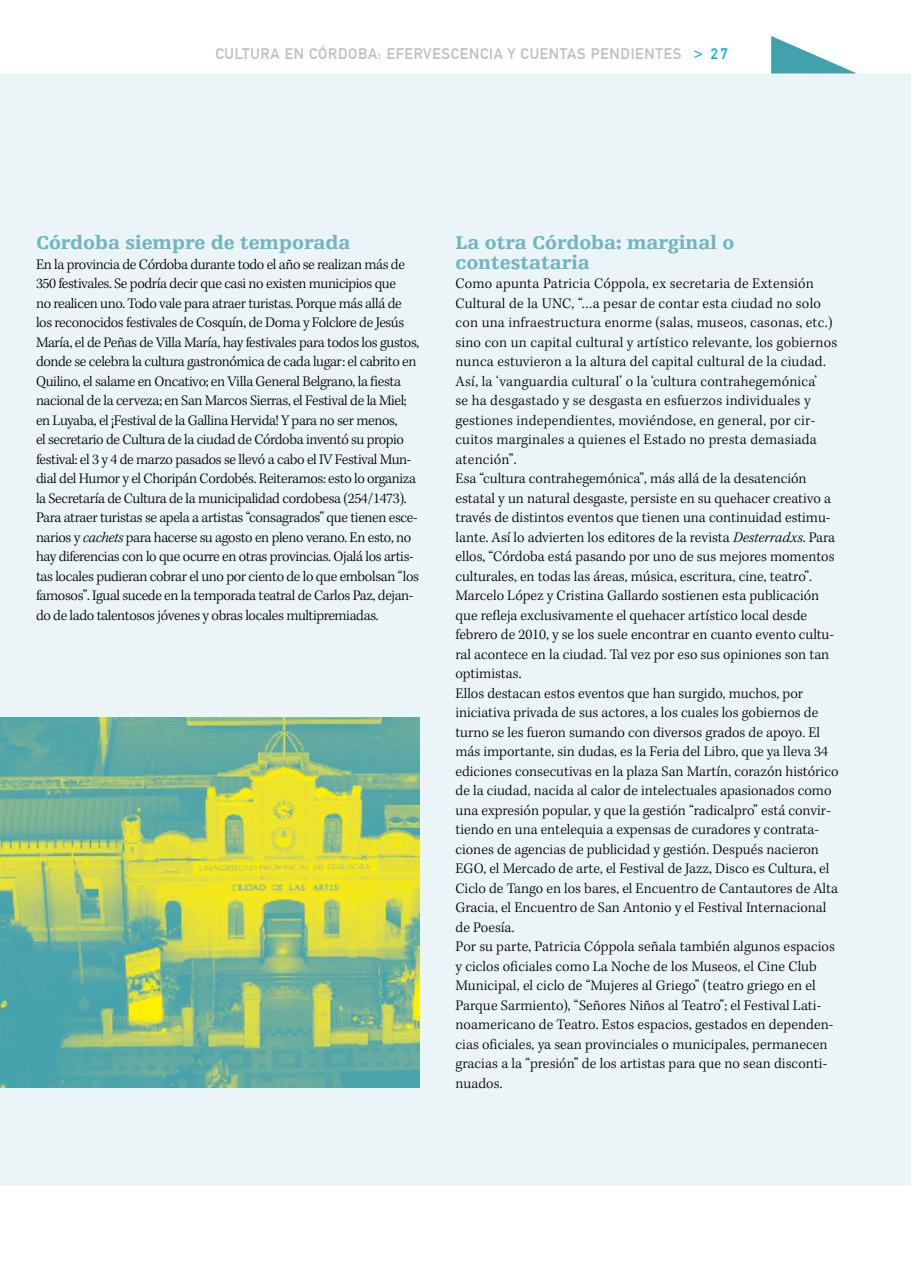
<style>
.page{position:relative;width:911px;height:1263px;background:#fff}
.page>*{position:absolute;margin:0;border:0;box-sizing:border-box;transform-origin:0 0}
.t1{font:900 19.5px/19.5px "Egyptienne F";color:#71b5be}
.t2{font:300 15px/19.5px "Kepler Std";color:#000}
.t3{font:300 15px/19.5px "Kepler Std";letter-spacing:-.025em;color:#000}
.t4{font:15px "DIN1451 Mittelschrift";letter-spacing:.05em;color:#bcbec0}
.s1{color:#00b3f0}
.s2{font-style:italic}
</style>
<div class="page">
<div style="left:0;top:73px;width:911px;height:1112px;background:#ebf4f7"></div>
<svg style="left:771px;top:36px;width:86px;height:38px"></svg>
<hr style="left:0;top:74px;width:1px;height:1111px;background:#ebf4f7">
<img style="left:0;top:717px;width:419px;height:371px">
<p class="t4" style="left:215px;top:45px;width:514px">CULTURA EN CÓRDOBA: EFERVESCENCIA Y CUENTAS PENDIENTES <span class="s1">&gt; 27</span></p>
<h1 class="t1" style="left:36px;top:233px;width:316px">Córdoba siempre de temporada</h1>
<p class="t3" style="left:36px;top:255px;width:385px">En la provincia de Córdoba durante todo el año se realizan más de 350 festivales. Se podría decir que casi no existen municipios que<br>no realicen uno. Todo vale para atraer turistas. Porque más allá de los reconocidos festivales de Cosquín, de Doma y Folclore de Jesús María, el de Peñas de Villa María, hay festivales para todos los gustos, donde se celebra la cultura gastronómica de cada lugar: el cabrito en Quilino, el salame en Oncativo; en Villa General Belgrano, la fiesta nacional de la cerveza; en San Marcos Sierras, el Festival de la Miel; en Luyaba, el ¡Festival de la Gallina Hervida! Y para no ser menos,<br>el secretario de Cultura de la ciudad de Córdoba inventó su propio festival: el 3 y 4 de marzo pasados se llevó a cabo el IV Festival Mun&shy;dial del Humor y el Choripán Cordobés. Reiteramos: esto lo organiza la Secretaría de Cultura de la municipalidad cordobesa (254/1473).<br>Para atraer turistas se apela a artistas “consagrados” que tienen esce&shy;narios y <span class="s2">cachets</span> para hacerse su agosto en pleno verano. En esto, no hay diferencias con lo que ocurre en otras provincias. Ojalá los artis&shy;tas locales pudieran cobrar el uno por ciento de lo que embolsan “los famosos”. Igual sucede en la temporada teatral de Carlos Paz, dejan&shy;do de lado talentosos jóvenes y obras locales multipremiadas.</p>
<h1 class="t1" style="left:455px;top:233px;width:280px">La otra Córdoba: marginal o contestataria</h1>
<p class="t2" style="left:455px;top:274px;width:385px">Como apunta Patricia Cóppola, ex secretaria de Extensión Cultural de la UNC, “…a pesar de contar esta ciudad no solo con una infraestructura enorme (salas, museos, casonas, etc.) sino con un capital cultural y artístico relevante, los gobiernos nunca estuvieron a la altura del capital cultural de la ciudad.<br>Así, la ‘vanguardia cultural’ o la ‘cultura contrahegemónica’<br>se ha desgastado y se desgasta en esfuerzos individuales y gestiones independientes, moviéndose, en general, por cir&shy;cuitos marginales a quienes el Estado no presta demasiada atención”.<br>Esa “cultura contrahegemónica”, más allá de la desatención estatal y un natural desgaste, persiste en su quehacer creativo a través de distintos eventos que tienen una continuidad estimu&shy;lante. Así lo advierten los editores de la revista <span class="s2">Desterradxs</span>. Para ellos, “Córdoba está pasando por uno de sus mejores momentos culturales, en todas las áreas, música, escritura, cine, teatro”.<br>Marcelo López y Cristina Gallardo sostienen esta publicación que refleja exclusivamente el quehacer artístico local desde febrero de 2010, y se los suele encontrar en cuanto evento cultu&shy;ral acontece en la ciudad. Tal vez por eso sus opiniones son tan optimistas.<br>Ellos destacan estos eventos que han surgido, muchos, por iniciativa privada de sus actores, a los cuales los gobiernos de turno se les fueron sumando con diversos grados de apoyo. El más importante, sin dudas, es la Feria del Libro, que ya lleva 34 ediciones consecutivas en la plaza San Martín, corazón histórico de la ciudad, nacida al calor de intelectuales apasionados como una expresión popular, y que la gestión “radicalpro” está convir&shy;tiendo en una entelequia a expensas de curadores y contrata&shy;ciones de agencias de publicidad y gestión. Después nacieron EGO, el Mercado de arte, el Festival de Jazz, Disco es Cultura, el Ciclo de Tango en los bares, el Encuentro de Cantautores de Alta Gracia, el Encuentro de San Antonio y el Festival Internacional de Poesía.<br>Por su parte, Patricia Cóppola señala también algunos espacios y ciclos oficiales como La Noche de los Museos, el Cine Club Municipal, el ciclo de “Mujeres al Griego” (teatro griego en el Parque Sarmiento), “Señores Niños al Teatro”; el Festival Lati&shy;noamericano de Teatro. Estos espacios, gestados en dependen&shy;cias oficiales, ya sean provinciales o municipales, permanecen gracias a la “presión” de los artistas para que no sean disconti&shy;nuados.</p>
</div>
